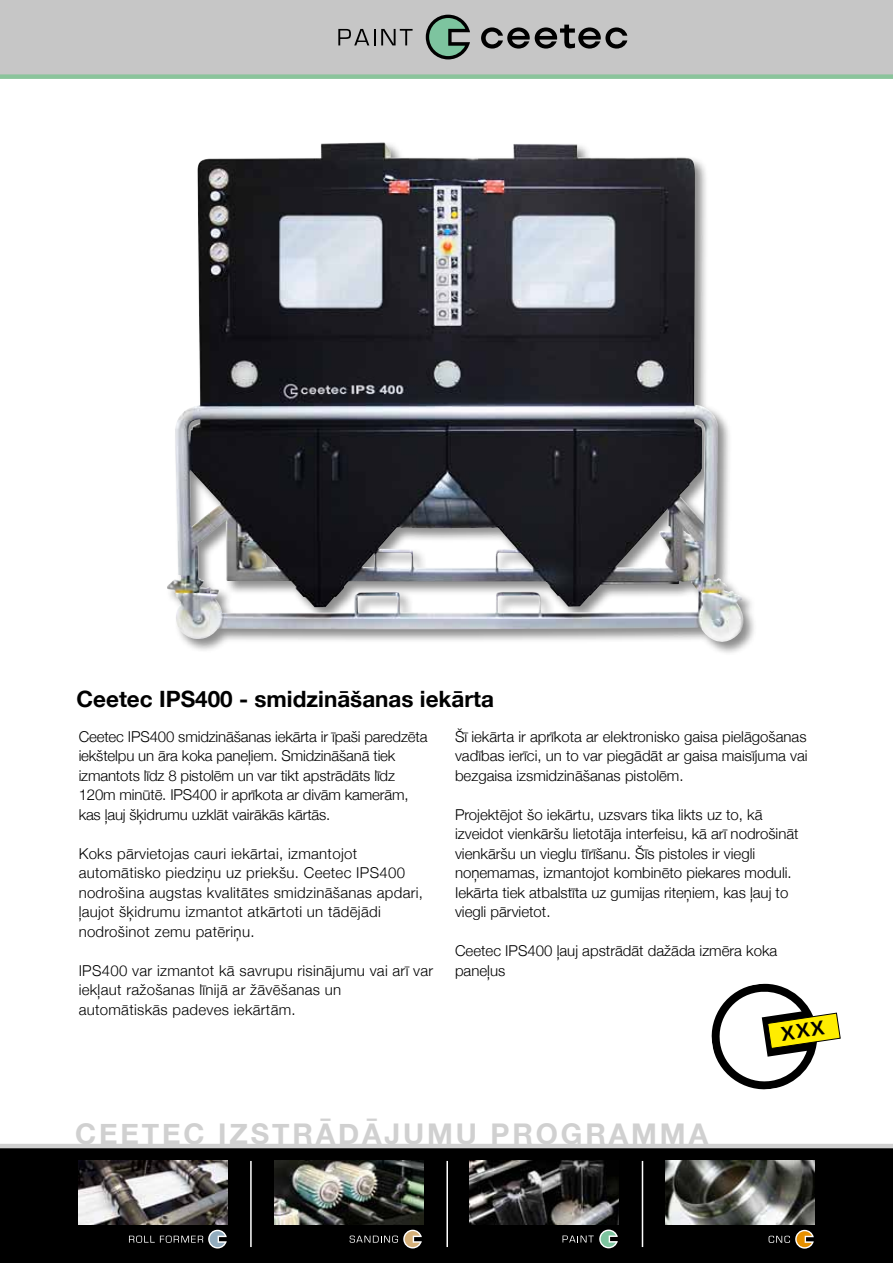
<style>
.page{position:relative;width:893px;height:1263px;background:#fff}
.page>*{position:absolute;margin:0;border:0;box-sizing:border-box;transform-origin:0 0}
.t1{font:700 28.5px "Helvetica Neue";letter-spacing:.1em;color:#d0d0d0}
.t2{font:700 22.5px "Helvetica Neue";color:#000}
.t3{font:300 15px/19.5px "Helvetica Neue";color:#000}
.t4{font:300 15px/19.5px "Helvetica Neue";letter-spacing:.02em;color:#000}
</style>
<div class="page">
<div style="left:0;top:1148px;width:893px;height:115px;background:#000"></div>
<div style="left:0;top:0;width:893px;height:74px;background:#c6c6c6"></div>
<svg style="left:338px;top:29px;width:37px;height:16px"></svg>
<svg style="left:381px;top:29px;width:32px;height:16px"></svg>
<svg style="left:426px;top:15px;width:44px;height:44px"></svg>
<svg style="left:481px;top:25px;width:146px;height:24px"></svg>
<hr style="left:0;top:1144px;width:893px;height:4px;background:#d0d0d0">
<div style="left:0;top:74px;width:893px;height:5px;background:#8ac49b"></div>
<img style="left:79px;top:1161px;width:148px;height:64px">
<img style="left:274px;top:1161px;width:149px;height:64px">
<svg style="left:129px;top:1230px;width:98px;height:18px"></svg>
<svg style="left:350px;top:1230px;width:72px;height:18px"></svg>
<img style="left:665px;top:1161px;width:149px;height:64px">
<svg style="left:769px;top:1230px;width:45px;height:18px"></svg>
<img style="left:470px;top:1161px;width:149px;height:64px">
<svg style="left:562px;top:1229px;width:56px;height:19px"></svg>
<hr style="left:250px;top:1161px;width:2px;height:86px;background:#fff">
<hr style="left:446px;top:1161px;width:2px;height:86px;background:#fff">
<hr style="left:642px;top:1161px;width:1px;height:86px;background:#fff">
<img style="left:167px;top:142px;width:581px;height:504px">
<svg style="left:711px;top:983px;width:130px;height:107px"></svg>
<h2 class="t2" style="left:77px;top:681px;width:419px">Ceetec IPS400 - smidzināšanas iekārta</h2>
<p class="t3" style="left:79px;top:726px;width:350px">Ceetec IPS400 smidzināšanas iekārta ir īpaši paredzēta iekštelpu un āra koka paneļiem. Smidzināšanā tiek izmantots līdz 8 pistolēm un var tikt apstrādāts līdz 120m minūtē. IPS400 ir aprīkota ar divām kamerām, kas ļauj šķidrumu uzklāt vairākās kārtās.</p>
<p class="t4" style="left:79px;top:843px;width:346px">Koks pārvietojas cauri iekārtai, izmantojot automātisko piedziņu uz priekšu. Ceetec IPS400 nodrošina augstas kvalitātes smidzināšanas apdari, ļaujot šķidrumu izmantot atkārtoti un tādējādi nodrošinot zemu patēriņu.</p>
<p class="t4" style="left:79px;top:960px;width:356px">IPS400 var izmantot kā savrupu risinājumu vai arī var iekļaut ražošanas līnijā ar žāvēšanas un automātiskās padeves iekārtām.</p>
<p class="t3" style="left:455px;top:726px;width:354px;text-align:justify">Šī iekārta ir aprīkota ar elektronisko gaisa pielāgošanas vadības ierīci, un to var piegādāt ar gaisa maisījuma vai bezgaisa izsmidzināšanas pistolēm.</p>
<p class="t3" style="left:455px;top:804px;width:345px">Projektējot šo iekārtu, uzsvars tika likts uz to, kā izveidot vienkāršu lietotāja interfeisu, kā arī nodrošināt vienkāršu un vieglu tīrīšanu. Šīs pistoles ir viegli noņemamas, izmantojot kombinēto piekares moduli.<br>Iekārta tiek atbalstīta uz gumijas riteņiem, kas ļauj to viegli pārvietot.</p>
<p class="t3" style="left:455px;top:940px;width:324px">Ceetec IPS400 ļauj apstrādāt dažāda izmēra koka paneļus</p>
<h1 class="t1" style="left:75px;top:1112px;width:634px">CEETEC IZSTRĀDĀJUMU PROGRAMMA</h1>
</div>
